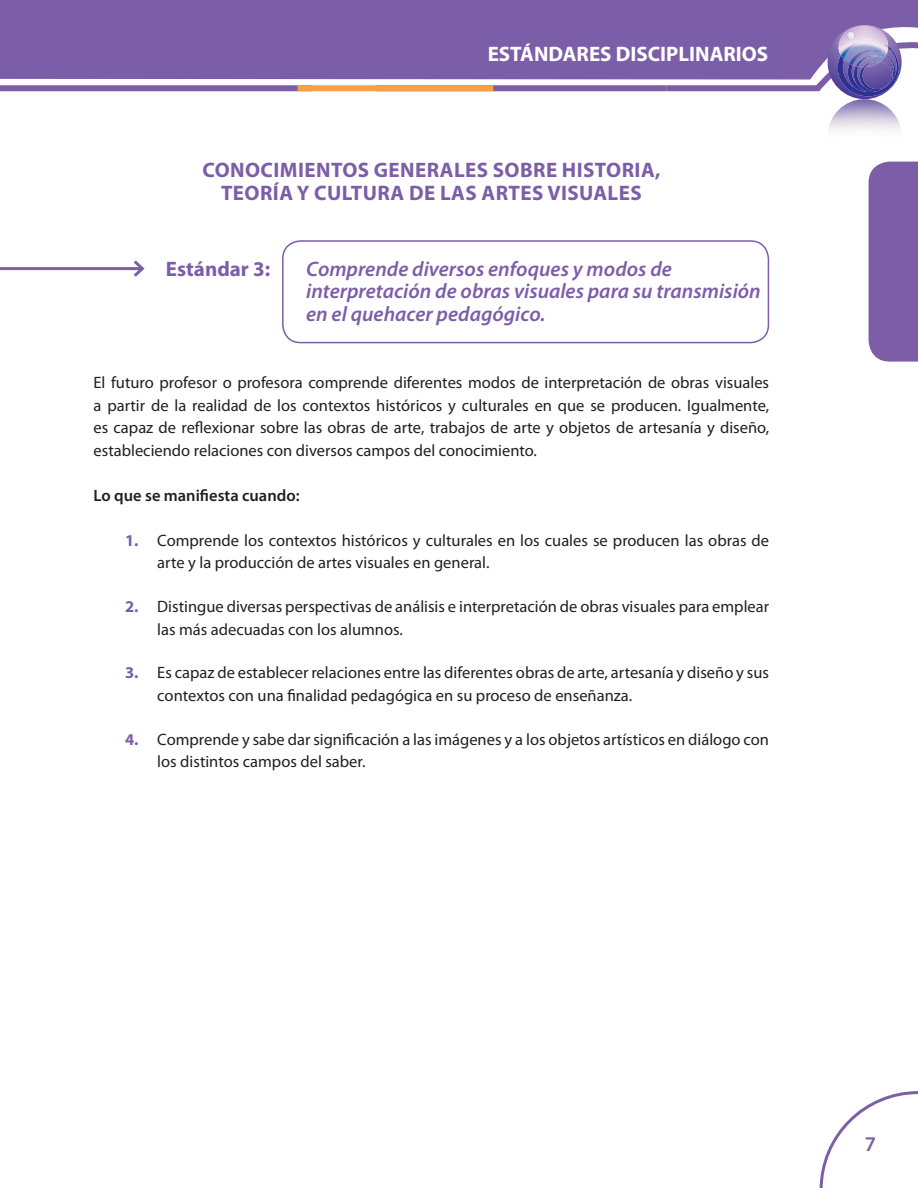
<style>
.page{position:relative;width:918px;height:1188px;background:#fff}
.page>*{position:absolute;margin:0;border:0;box-sizing:border-box;transform-origin:0 0}
.t1{font:italic 600 21px/22.5px "Myriad Pro";color:#7c5ea8}
.t2{font:700 21px "Myriad Pro";color:#7c5ea8}
.t3{font:700 21px "Myriad Pro";color:#fff}
.t4{font:600 21px "Myriad Pro";color:#7c5ea8}
.t5{font:16.5px/22.5px "Myriad Pro";color:#231f20}
.t6{font:600 16.5px "Myriad Pro";color:#231f20}
.s1{font-weight:700;color:#7c5ea8}
</style>
<div class="page">
<div style="left:0;top:0;width:918px;height:79px;background:#7c5ea8"></div>
<div style="left:376px;top:85px;width:291px;height:6px;background:#7c5ea8"></div>
<div style="left:0;top:85px;width:313px;height:6px;background:#7c5ea8"></div>
<svg style="left:820px;top:1091px;width:98px;height:97px"></svg>
<svg style="left:661px;top:25px;width:257px;height:74px"></svg>
<img style="left:829px;top:99px;width:72px;height:63px">
<img style="left:838px;top:131px;width:50px;height:31px">
<svg style="left:847px;top:159px;width:8px;height:3px"></svg>
<div style="left:869px;top:162px;width:49px;height:200px;background:#7c5ea8"></div>
<div style="left:298px;top:85px;width:195px;height:6px;background:#f89f4d"></div>
<div style="left:282px;top:240px;width:487px;height:103px;border:2px solid #7c5ea8;border-radius:18px"></div>
<hr style="left:0;top:267px;width:142px;height:3px;background:#7c5ea8">
<svg style="left:131px;top:260px;width:14px;height:17px"></svg>
<p class="t3" style="left:488px;top:40px;width:282px">ESTÁNDARES DISCIPLINARIOS</p>
<p class="t2" style="left:202px;top:157px;width:27px">CONOCIMIENTOS</p>
<p class="t2" style="left:374px;top:157px;width:14px">GENERALES</p>
<p class="t2" style="left:493px;top:157px;width:14px">SOBRE</p>
<p class="t2" style="left:562px;top:157px;width:13px">HISTORIA</p>
<p class="t2" style="left:655px;top:157px;width:7px">,</p>
<p class="t2" style="left:221px;top:179px;width:13px">TEORÍA</p>
<p class="t2" style="left:297px;top:179px;width:32px">Y CULTURA</p>
<p class="t2" style="left:409px;top:179px;width:44px">DE LAS</p>
<p class="t2" style="left:481px;top:179px;width:27px">ARTES</p>
<p class="t2" style="left:547px;top:179px;width:26px">VISUALES</p>
<p class="t2" style="left:166px;top:255px;width:106px">ESTÁNDAR 3:</p>
<p class="t1" style="left:306px;top:257px;width:456px">Comprende diversos enfoques y modos de interpretación de obras visuales para su transmisión en el quehacer pedagógico.</p>
<p class="t5" style="left:94px;top:371px;width:677px;text-align:justify">El futuro profesor o profesora comprende diferentes modos de interpretación de obras visuales a partir de la realidad de los contextos históricos y culturales en que se producen. Igualmente, es capaz de reflexionar sobre las obras de arte, trabajos de arte y objetos de artesanía y diseño, estableciendo relaciones con diversos campos del conocimiento.</p>
<p class="t6" style="left:94px;top:485px;width:208px">Lo que se manifiesta cuando:</p>
<p class="t5" style="left:157px;top:529px;width:613px;text-indent:-32px"><span class="s1">1.</span> Comprende los contextos históricos y culturales en los cuales se producen las obras de arte y la producción de artes visuales en general.</p>
<p class="t5" style="left:157px;top:595px;width:613px;text-indent:-32px"><span class="s1">2.</span> Distingue diversas perspectivas de análisis e interpretación de obras visuales para emplear las más adecuadas con los alumnos.</p>
<p class="t5" style="left:157px;top:661px;width:613px;text-indent:-32px"><span class="s1">3.</span> Es capaz de establecer relaciones entre las diferentes obras de arte, artesanía y diseño y sus contextos con una finalidad pedagógica en su proceso de enseñanza.</p>
<p class="t5" style="left:157px;top:728px;width:613px;text-indent:-32px"><span class="s1">4.</span> Comprende y sabe dar significación a las imágenes y a los objetos artísticos en diálogo con los distintos campos del saber.</p>
<p class="t4" style="left:865px;top:1130px;width:13px">7</p>
</div>
